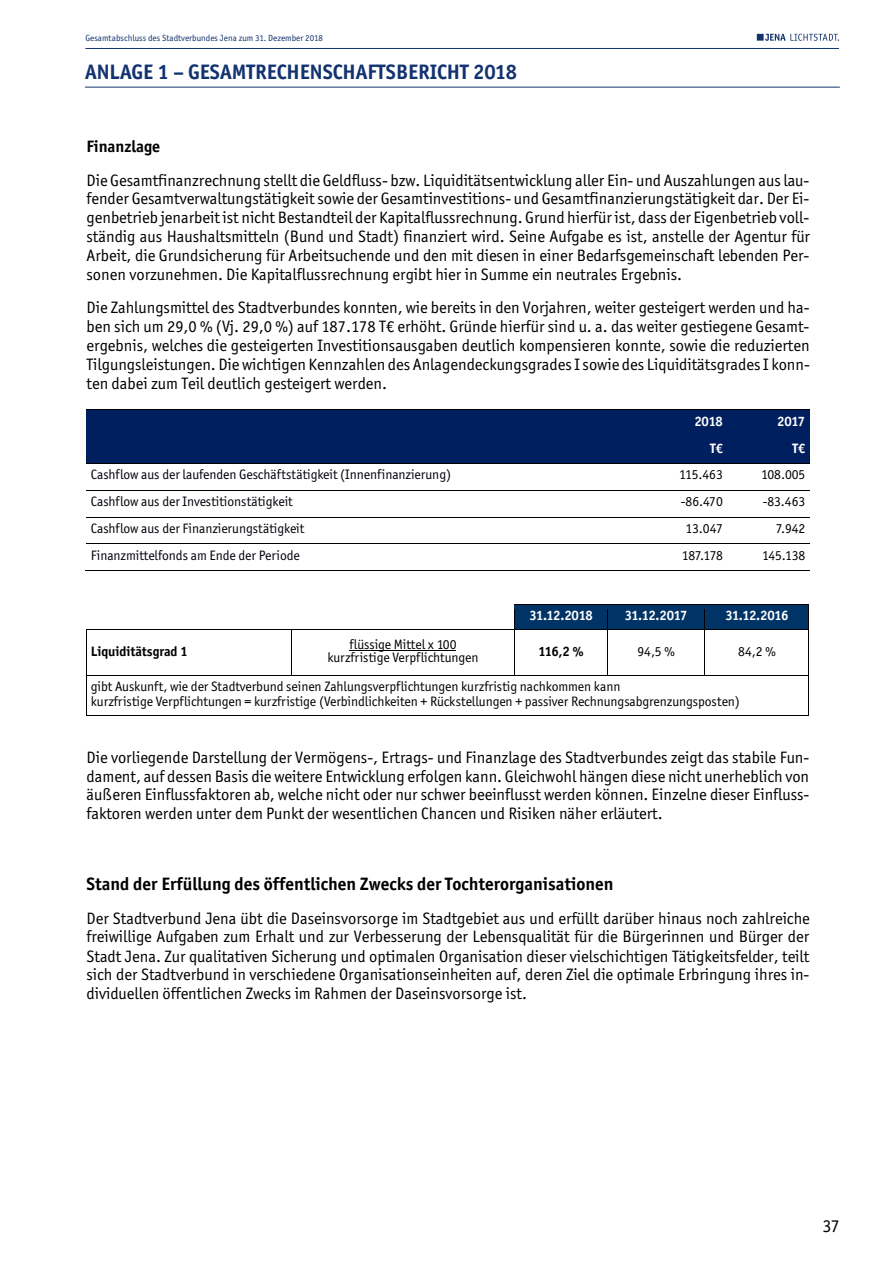
<style>
.page{position:relative;width:893px;height:1263px;background:#fff}
.page>*{position:absolute;margin:0;border:0;box-sizing:border-box;transform-origin:0 0}
.t1{font:700 21px "Officina Sans ITC Std";color:#123270}
.t2{font:700 18px "Officina Sans ITC Std";color:#000}
.t3{font:18px "Officina Sans ITC Std";color:#000}
.t4{font:16.5px/18.8px "Officina Sans ITC Std";color:#000;text-align:justify}
.t5{font:700 16.5px "Officina Sans ITC Std";color:#000}
.t6{font:13.65px/13.4px "Officina Sans ITC Std";letter-spacing:-.005em;color:#000;text-align:center}
.t7{font:13.65px "Officina Sans ITC Std";letter-spacing:-.005em;color:#000009}
.t8{font:700 13.65px "Officina Sans ITC Std";letter-spacing:-.035em;color:#fff}
.t9{font:700 13.65px "Officina Sans ITC Std";letter-spacing:-.005em;color:#000}
.t10{font:9px "Officina Sans ITC Std";color:#123270}
</style>
<div class="page">
<hr style="left:85px;top:48px;width:754px;height:1px;background:#123270">
<div style="left:757px;top:34px;width:7px;height:7px;background:#123270"></div>
<svg style="left:765px;top:34px;width:74px;height:7px"></svg>
<hr style="left:85px;top:87px;width:755px;height:1px;background:#123270">
<div style="left:87px;top:410px;width:562px;height:26px;background:#001f5f"></div>
<div style="left:649px;top:410px;width:78px;height:26px;background:#001f5f"></div>
<div style="left:727px;top:410px;width:82px;height:26px;background:#001f5f"></div>
<div style="left:87px;top:437px;width:562px;height:26px;background:#001f5f"></div>
<div style="left:649px;top:437px;width:78px;height:26px;background:#001f5f"></div>
<div style="left:727px;top:437px;width:82px;height:26px;background:#001f5f"></div>
<hr style="left:87px;top:436px;width:562px;height:1px;background:#000001">
<hr style="left:649px;top:436px;width:78px;height:1px;background:#000001">
<hr style="left:727px;top:436px;width:82px;height:1px;background:#000001">
<hr style="left:87px;top:463px;width:562px;height:1px;background:#000001">
<hr style="left:649px;top:463px;width:78px;height:1px;background:#000001">
<hr style="left:727px;top:463px;width:82px;height:1px;background:#000001">
<hr style="left:87px;top:490px;width:562px;height:1px;background:#000001">
<hr style="left:649px;top:490px;width:78px;height:1px;background:#000001">
<hr style="left:727px;top:490px;width:82px;height:1px;background:#000001">
<hr style="left:87px;top:517px;width:562px;height:1px;background:#000001">
<hr style="left:649px;top:517px;width:78px;height:1px;background:#000001">
<hr style="left:727px;top:517px;width:82px;height:1px;background:#000001">
<hr style="left:87px;top:543px;width:562px;height:1px;background:#000001">
<hr style="left:649px;top:543px;width:78px;height:1px;background:#000001">
<hr style="left:727px;top:543px;width:82px;height:1px;background:#000001">
<hr style="left:85px;top:570px;width:564px;height:1px;background:#000001">
<hr style="left:648px;top:570px;width:79px;height:1px;background:#000001">
<hr style="left:726px;top:570px;width:83px;height:1px;background:#000001">
<div style="left:514px;top:605px;width:94px;height:24px;background:#036"></div>
<div style="left:608px;top:605px;width:96px;height:24px;background:#036"></div>
<div style="left:705px;top:605px;width:104px;height:24px;background:#036"></div>
<hr style="left:349px;top:650px;width:107px;height:1px;background:#000">
<hr style="left:87px;top:629px;width:204px;height:1px;background:#000001">
<hr style="left:292px;top:629px;width:75px;height:1px;background:#000001">
<hr style="left:368px;top:629px;width:146px;height:1px;background:#000001">
<svg style="left:514px;top:609px;width:1px;height:24px"></svg>
<hr style="left:514px;top:629px;width:93px;height:1px;background:#000001">
<svg style="left:607px;top:609px;width:1px;height:24px"></svg>
<hr style="left:608px;top:629px;width:96px;height:1px;background:#000001">
<svg style="left:704px;top:605px;width:1px;height:28px"></svg>
<hr style="left:704px;top:629px;width:105px;height:1px;background:#000001">
<hr style="left:86px;top:633px;width:1px;height:43px;background:#000001">
<hr style="left:291px;top:633px;width:1px;height:43px;background:#000001">
<hr style="left:514px;top:633px;width:1px;height:43px;background:#000001">
<hr style="left:607px;top:633px;width:1px;height:43px;background:#000001">
<hr style="left:704px;top:633px;width:1px;height:43px;background:#000001">
<hr style="left:809px;top:633px;width:1px;height:43px;background:#000001">
<hr style="left:87px;top:676px;width:204px;height:1px;background:#000001">
<hr style="left:292px;top:676px;width:222px;height:1px;background:#000001">
<hr style="left:514px;top:676px;width:93px;height:1px;background:#000001">
<hr style="left:608px;top:676px;width:96px;height:1px;background:#000001">
<hr style="left:704px;top:676px;width:105px;height:1px;background:#000001">
<hr style="left:86px;top:680px;width:1px;height:36px;background:#000001">
<hr style="left:87px;top:716px;width:722px;height:1px;background:#000001">
<hr style="left:809px;top:680px;width:1px;height:36px;background:#000001">
<p class="t10" style="left:85px;top:32px;width:239px">Gesamtabschluss des Stadtverbundes Jena zum 31. Dezember 2018</p>
<p class="t1" style="left:85px;top:59px;width:434px">ANLAGE 1 – GESAMTRECHENSCHAFTSBERICHT 2018</p>
<p class="t5" style="left:87px;top:136px;width:75px">Finanzlage</p>
<p class="t4" style="left:87px;top:171px;width:725px">Die Gesamtfinanzrechnung stellt die Geldfluss- bzw. Liquiditätsentwicklung aller Ein- und Auszahlungen aus lau&shy;fender Gesamtverwaltungstätigkeit sowie der Gesamtinvestitions- und Gesamtfinanzierungstätigkeit dar. Der Ei&shy;genbetrieb jenarbeit ist nicht Bestandteil der Kapitalflussrechnung. Grund hierfür ist, dass der Eigenbetrieb voll&shy;ständig aus Haushaltsmitteln (Bund und Stadt) finanziert wird. Seine Aufgabe es ist, anstelle der Agentur für Arbeit, die Grundsicherung für Arbeitsuchende und den mit diesen in einer Bedarfsgemeinschaft lebenden Per&shy;sonen vorzunehmen. Die Kapitalflussrechnung ergibt hier in Summe ein neutrales Ergebnis.</p>
<p class="t4" style="left:87px;top:298px;width:725px">Die Zahlungsmittel des Stadtverbundes konnten, wie bereits in den Vorjahren, weiter gesteigert werden und ha&shy;ben sich um 29,0 % (Vj. 29,0 %) auf 187.178 T€ erhöht. Gründe hierfür sind u. a. das weiter gestiegene Gesamt&shy;ergebnis, welches die gesteigerten Investitionsausgaben deutlich kompensieren konnte, sowie die reduzierten Tilgungsleistungen. Die wichtigen Kennzahlen des Anlagendeckungsgrades I sowie des Liquiditätsgrades I konn&shy;ten dabei zum Teil deutlich gesteigert werden.</p>
<p class="t8" style="left:694px;top:413px;width:30px">2018</p>
<p class="t8" style="left:777px;top:413px;width:30px">2017</p>
<p class="t8" style="left:710px;top:440px;width:14px">T€</p>
<p class="t8" style="left:792px;top:440px;width:14px">T€</p>
<p class="t7" style="left:91px;top:467px;width:362px">Cashflow aus der laufenden Geschäftstätigkeit (Innenfinanzierung)</p>
<p class="t6" style="left:679px;top:468px;width:45px">115.463</p>
<p class="t6" style="left:761px;top:468px;width:46px">108.005</p>
<p class="t7" style="left:91px;top:494px;width:203px">Cashflow aus der Investitionstätigkeit</p>
<p class="t6" style="left:681px;top:495px;width:43px">-86.470</p>
<p class="t6" style="left:763px;top:495px;width:44px">-83.463</p>
<p class="t7" style="left:91px;top:521px;width:215px">Cashflow aus der Finanzierungstätigkeit</p>
<p class="t6" style="left:686px;top:522px;width:39px">13.047</p>
<p class="t6" style="left:776px;top:522px;width:31px">7.942</p>
<p class="t7" style="left:91px;top:548px;width:211px">Finanzmittelfonds am Ende der Periode</p>
<p class="t6" style="left:682px;top:549px;width:42px">187.178</p>
<p class="t6" style="left:762px;top:549px;width:45px">145.138</p>
<p class="t8" style="left:529px;top:607px;width:65px">31.12.2018</p>
<p class="t8" style="left:625px;top:607px;width:64px">31.12.2017</p>
<p class="t8" style="left:725px;top:607px;width:65px">31.12.2016</p>
<p class="t9" style="left:91px;top:642px;width:98px">Liquiditätsgrad 1</p>
<p class="t6" style="left:327px;top:637px;width:153px">flüssige Mittel x 100 kurzfristige Verpflichtungen</p>
<p class="t9" style="left:538px;top:642px;width:47px">116,2 %</p>
<p class="t6" style="left:638px;top:644px;width:39px">94,5 %</p>
<p class="t6" style="left:738px;top:644px;width:39px">84,2 %</p>
<p class="t6" style="left:91px;top:678px;width:651px;line-height:15.5px;text-align:left">gibt Auskunft, wie der Stadtverbund seinen Zahlungsverpflichtungen kurzfristig nachkommen kann<br>kurzfristige Verpflichtungen = kurzfristige (Verbindlichkeiten + Rückstellungen + passiver Rechnungsabgrenzungsposten)</p>
<p class="t4" style="left:87px;top:748px;width:724px">Die vorliegende Darstellung der Vermögens-, Ertrags- und Finanzlage des Stadtverbundes zeigt das stabile Fun&shy;dament, auf dessen Basis die weitere Entwicklung erfolgen kann. Gleichwohl hängen diese nicht unerheblich von äußeren Einflussfaktoren ab, welche nicht oder nur schwer beeinflusst werden können. Einzelne dieser Einfluss&shy;faktoren werden unter dem Punkt der wesentlichen Chancen und Risiken näher erläutert.</p>
<p class="t2" style="left:87px;top:872px;width:528px">Stand der Erfüllung des öffentlichen Zwecks der Tochterorganisationen</p>
<p class="t4" style="left:87px;top:909px;width:725px">Der Stadtverbund Jena übt die Daseinsvorsorge im Stadtgebiet aus und erfüllt darüber hinaus noch zahlreiche freiwillige Aufgaben zum Erhalt und zur Verbesserung der Lebensqualität für die Bürgerinnen und Bürger der Stadt Jena. Zur qualitativen Sicherung und optimalen Organisation dieser vielschichtigen Tätigkeitsfelder, teilt sich der Stadtverbund in verschiedene Organisationseinheiten auf, deren Ziel die optimale Erbringung ihres in&shy;dividuellen öffentlichen Zwecks im Rahmen der Daseinsvorsorge ist.</p>
<p class="t3" style="left:822px;top:1216px;width:19px">37</p>
</div>
